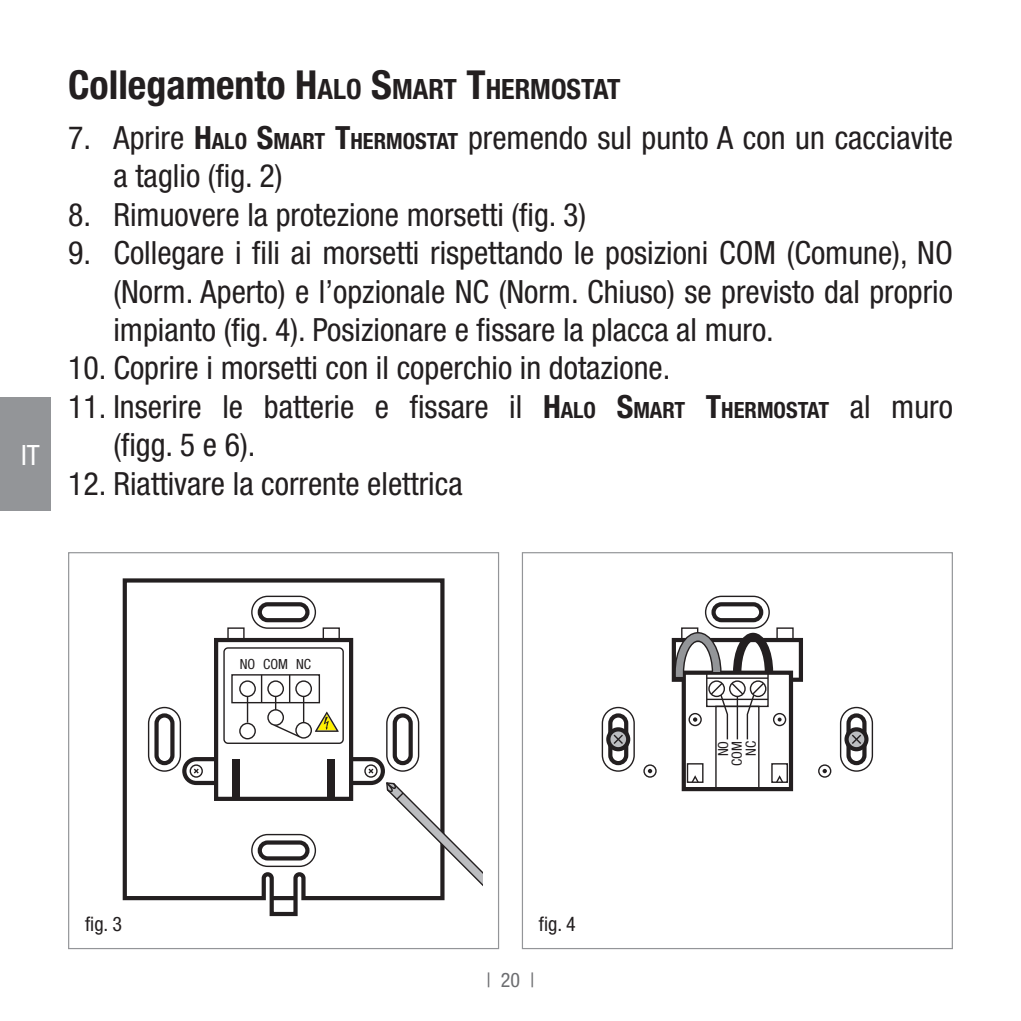
<style>
.page{position:relative;width:1021px;height:1021px;background:#fff}
.page>*{position:absolute;margin:0;border:0;box-sizing:border-box;transform-origin:0 0}
.t1{font:condensed 32px/38.4px "Helvetica Neue";color:#231f20}
.t2{font:700 condensed 28px "Helvetica Neue";color:#231f20}
.t3{font:condensed 28px "Helvetica Neue";color:#fff}
.t4{font:condensed 20px "Helvetica Neue";color:#231f20}
.t5{font:condensed 20px "Helvetica Neue";color:#6c6d70}
.t6{font:condensed 14px/27.6px "Helvetica Neue";color:#231f20}
.s1{font-size:40px}
.s2{font-weight:700}
.s3{font-weight:700;font-size:22.4px}
</style>
<div class="page">
<div style="left:0;top:397px;width:51px;height:113px;background:#939598"></div>
<svg style="left:122px;top:578px;width:323px;height:339px"></svg>
<div style="left:214px;top:638px;width:139px;height:163px;border:4px solid #231f20"></div>
<div style="left:251px;top:595px;width:65px;height:34px;border:1px solid #231f20;border-radius:16px"></div>
<div style="left:148px;top:706px;width:33px;height:65px;border:1px solid #231f20;border-radius:16px"></div>
<div style="left:251px;top:833px;width:65px;height:34px;border:1px solid #231f20;border-radius:16px"></div>
<div style="left:386px;top:706px;width:33px;height:65px;border:1px solid #231f20;border-radius:16px"></div>
<hr style="left:272px;top:896px;width:23px;height:4px;background:#231f20">
<svg style="left:180px;top:755px;width:40px;height:32px"></svg>
<div style="left:322px;top:627px;width:18px;height:13px;border:1px solid #231f20"></div>
<div style="left:227px;top:627px;width:17px;height:13px;border:1px solid #231f20"></div>
<div style="left:190px;top:764px;width:13px;height:13px;border:1px solid #231f20;border-radius:50%"></div>
<div style="left:232px;top:759px;width:7px;height:39px;background:#231f20"></div>
<div style="left:327px;top:759px;width:8px;height:39px;background:#231f20"></div>
<svg style="left:347px;top:755px;width:135px;height:147px"></svg>
<div style="left:231px;top:674px;width:89px;height:29px;border:1px solid #231f20"></div>
<svg style="left:261px;top:675px;width:1px;height:27px"></svg>
<div style="left:267px;top:680px;width:17px;height:17px;border:1px solid #231f20;border-radius:50%"></div>
<div style="left:267px;top:709px;width:17px;height:16px;border:1px solid #231f20;border-radius:50%"></div>
<div style="left:295px;top:722px;width:17px;height:16px;border:1px solid #231f20;border-radius:50%"></div>
<div style="left:239px;top:722px;width:17px;height:17px;border:1px solid #231f20;border-radius:50%"></div>
<div style="left:295px;top:680px;width:17px;height:17px;border:1px solid #231f20;border-radius:50%"></div>
<div style="left:239px;top:680px;width:17px;height:17px;border:1px solid #231f20;border-radius:50%"></div>
<svg style="left:247px;top:696px;width:1px;height:26px"></svg>
<div style="left:223px;top:647px;width:121px;height:97px;border:1px solid #231f20;border-radius:4px"></div>
<svg style="left:272px;top:675px;width:32px;height:63px"></svg>
<svg style="left:315px;top:711px;width:24px;height:21px"></svg>
<div style="left:681px;top:670px;width:112px;height:121px;border:4px solid #231f20"></div>
<div style="left:715px;top:705px;width:44px;height:84px;border:1px solid #231f20"></div>
<div style="left:771px;top:763px;width:17px;height:20px;border:1px solid #231f20"></div>
<svg style="left:774px;top:775px;width:10px;height:8px"></svg>
<div style="left:686px;top:763px;width:17px;height:20px;border:1px solid #231f20"></div>
<svg style="left:690px;top:775px;width:10px;height:8px"></svg>
<div style="left:705px;top:595px;width:64px;height:34px;border:1px solid #231f20;border-radius:16px"></div>
<div style="left:711px;top:602px;width:52px;height:20px;border:4px solid #231f20;border-radius:8px"></div>
<div style="left:601px;top:706px;width:34px;height:65px;border:1px solid #231f20;border-radius:16px"></div>
<div style="left:608px;top:713px;width:20px;height:52px;border:4px solid #231f20;border-radius:8px"></div>
<svg style="left:608px;top:729px;width:20px;height:20px"></svg>
<div style="left:606px;top:727px;width:24px;height:24px;border:4px solid #231f20;border-radius:50%"></div>
<svg style="left:612px;top:733px;width:12px;height:12px"></svg>
<div style="left:839px;top:706px;width:34px;height:65px;border:1px solid #231f20;border-radius:16px"></div>
<div style="left:846px;top:713px;width:20px;height:52px;border:4px solid #231f20;border-radius:8px"></div>
<svg style="left:846px;top:729px;width:20px;height:20px"></svg>
<div style="left:844px;top:727px;width:24px;height:24px;border:4px solid #231f20;border-radius:50%"></div>
<svg style="left:850px;top:733px;width:12px;height:12px"></svg>
<div style="left:643px;top:764px;width:13px;height:13px;border:1px solid #231f20;border-radius:50%"></div>
<svg style="left:648px;top:768px;width:4px;height:5px"></svg>
<div style="left:818px;top:764px;width:13px;height:13px;border:1px solid #231f20;border-radius:50%"></div>
<svg style="left:822px;top:768px;width:5px;height:5px"></svg>
<div style="left:776px;top:627px;width:17px;height:13px;border:1px solid #231f20"></div>
<div style="left:681px;top:627px;width:17px;height:13px;border:1px solid #231f20"></div>
<svg style="left:671px;top:631px;width:132px;height:109px"></svg>
<p class="t3" style="left:21px;top:438px;width:20px">IT</p>
<p class="t2" style="left:68px;top:72px;width:554px"><span class="s1">Collegamento</span> <span class="s1">H</span>ALO <span class="s1">S</span>MART <span class="s1">T</span>HERMOSTAT</p>
<p class="t1" style="left:113px;top:118px;width:841px;text-indent:-45px">7. Aprire <span class="s2">H</span><span class="s3">ALO</span> <span class="s2">S</span><span class="s3">MART</span> <span class="s2">T</span><span class="s3">HERMOSTAT</span> premendo sul punto A con un cacciavite a taglio (fig. 2)</p>
<p class="t1" style="left:68px;top:195px;width:519px">8. Rimuovere la protezione morsetti (fig. 3)</p>
<p class="t1" style="left:113px;top:233px;width:841px;text-align:justify;text-indent:-45px">9. Collegare i fili ai morsetti rispettando le posizioni COM (Comune), NO (Norm. Aperto) e l’opzionale NC (Norm. Chiuso) se previsto dal proprio impianto (fig. 4). Posizionare e fissare la placca al muro.</p>
<p class="t1" style="left:68px;top:348px;width:604px">10. Coprire i morsetti con il coperchio in dotazione.</p>
<p class="t1" style="left:113px;top:387px;width:841px;text-indent:-45px">11. Inserire le batterie e fissare il <span class="s2">H</span><span class="s3">ALO</span> <span class="s2">S</span><span class="s3">MART</span> <span class="s2">T</span><span class="s3">HERMOSTAT</span> al muro (figg. 5 e 6).</p>
<p class="t1" style="left:68px;top:464px;width:396px">12. Riattivare la corrente elettrica</p>
<p class="t4" style="left:85px;top:912px;width:38px">fig. 3</p>
<p class="t6" style="left:240px;top:650px;width:73px">NO COM NC</p>
<p class="t4" style="left:539px;top:912px;width:38px">fig. 4</p>
<p class="t5" style="left:486px;top:968px;width:50px">|20|</p>
<p class="t6" style="left:709px;top:756px;width:17px;rotate:-90deg">NO<br>NC</p>
<p class="t6" style="left:723px;top:765px;width:26px;rotate:-90deg">COM</p>
</div>
